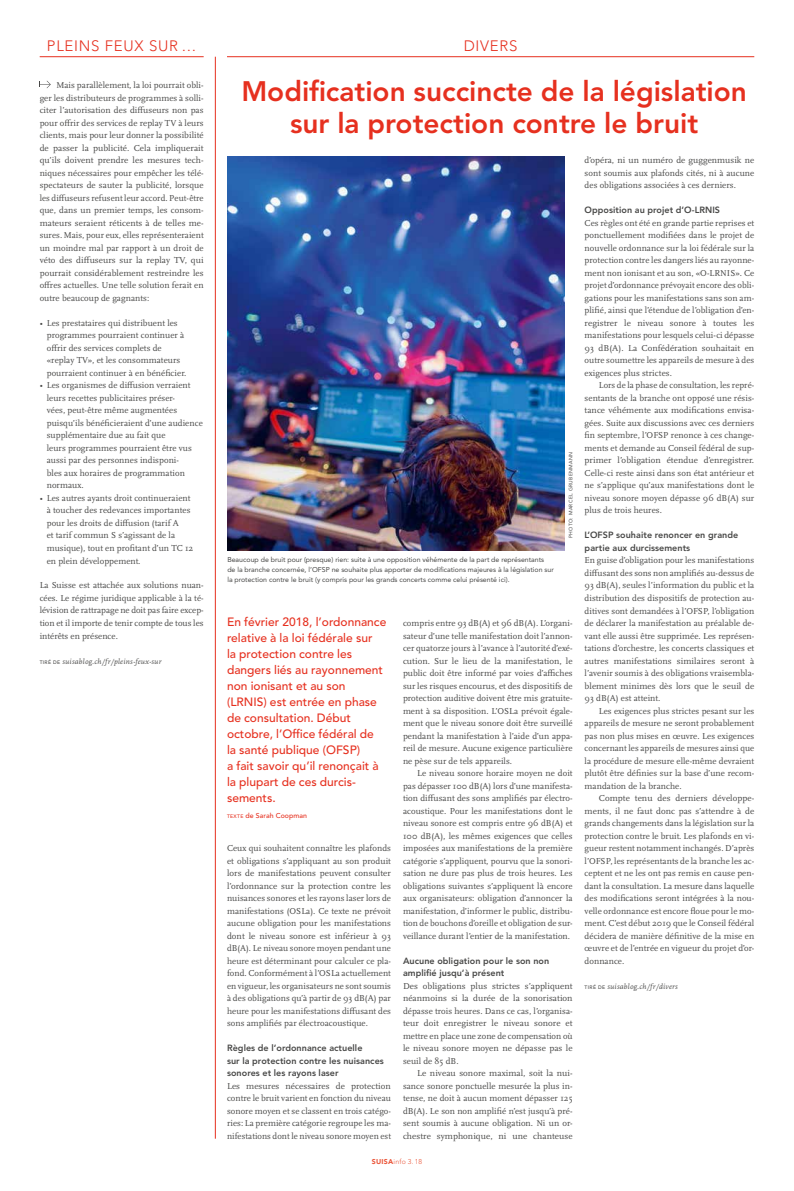
<style>
.page{position:relative;width:794px;height:1191px;background:#fff}
.page>*{position:absolute;margin:0;border:0;box-sizing:border-box;transform-origin:0 0}
.t1{font:800 28px/32.5px "Avenir LT Std";color:#e6301f;text-align:center}
.t2{font:300 15px "Avenir LT Std";letter-spacing:.05em;color:#e6301f}
.t3{font:500 12px/16px "Avenir LT Std";color:#e6301f}
.t4{font:9px/12.5px "Scala OT";letter-spacing:.005em;color:#484847;text-align:justify}
.t5{font:800 9px/12.5px "Avenir LT Std";letter-spacing:.005em;color:#484847}
.t6{font:italic 7.8px "Scala OT";letter-spacing:.03em;color:#484847}
.t7{font:7px/10px "Avenir LT Std";color:#484847}
.t8{font:500 7px "Avenir LT Std";letter-spacing:.01em;color:#e6301f}
.t9{font:300 7px "Avenir LT Std";letter-spacing:.035em;color:#eb573b}
.t10{font:5px "Avenir LT Std";letter-spacing:.07em;color:#484847}
.s1{font-family:"Avenir LT Std";font-weight:500;font-style:normal;font-size:5px}
.s2{font-size:5px}
.s3{font-weight:900}
</style>
<div class="page">
<hr style="left:40px;top:56px;width:164px;height:1px;background:#e6301f">
<hr style="left:227px;top:56px;width:527px;height:1px;background:#e6301f">
<svg style="left:40px;top:81px;width:11px;height:7px"></svg>
<img style="left:227px;top:156px;width:337px;height:395px">
<hr style="left:215px;top:57px;width:1px;height:1081px;background:#e6301f">
<h2 class="t2" style="left:47px;top:37px;width:151px">PLEINS FEUX SUR …</h2>
<h2 class="t2" style="left:464px;top:37px;width:55px">DIVERS</h2>
<p class="t4" style="left:40px;top:79px;width:165px;text-indent:17px">Mais parallèlement, la loi pourrait obli&shy;ger les distributeurs de programmes à solli&shy;citer l’autorisation des diffuseurs non pas pour offrir des services de replay TV à leurs clients, mais pour leur donner la possibilité de passer la publicité. Cela impliquerait qu’ils doivent prendre les mesures tech&shy;niques nécessaires pour empêcher les télé&shy;spectateurs de sauter la publicité, lorsque les diffuseurs refusent leur accord. Peut-être que, dans un premier temps, les consom&shy;mateurs seraient réticents à de telles me&shy;sures. Mais, pour eux, elles représenteraient un moindre mal par rapport à un droit de véto des diffuseurs sur la replay TV, qui pourrait considérablement restreindre les offres actuelles. Une telle solution ferait en outre beaucoup de gagnants:</p>
<p class="t4" style="left:47px;top:317px;width:141px;text-align:left;text-indent:-7px">• Les prestataires qui distribuent les programmes pourraient continuer à offrir des services complets de «replay TV», et les consommateurs pourraient continuer à en bénéficier.</p>
<p class="t4" style="left:47px;top:379px;width:158px;text-align:left;text-indent:-7px">• Les organismes de diffusion verraient leurs recettes publicitaires préser-<br>vées, peut-être même augmentées puisqu’ils bénéficieraient d’une audience supplémentaire due au fait que<br>leurs programmes pourraient être vus aussi par des personnes indisponi-<br>bles aux horaires de programmation normaux.</p>
<p class="t4" style="left:47px;top:492px;width:148px;text-align:left;text-indent:-7px">• Les autres ayants droit continueraient à toucher des redevances importantes pour les droits de diffusion (tarif A<br>et tarif commun S s’agissant de la musique), tout en profitant d’un TC 12 en plein développement.</p>
<p class="t4" style="left:40px;top:579px;width:165px">La Suisse est attachée aux solutions nuan&shy;cées. Le régime juridique applicable à la té&shy;lévision de rattrapage ne doit pas faire excep&shy;tion et il importe de tenir compte de tous les intérêts en présence.</p>
<p class="t6" style="left:40px;top:656px;width:123px"><span class="s1">TIRÉ DE</span> suisablog.ch/fr/pleins-feux-sur</p>
<h1 class="t1" style="left:241px;top:75px;width:507px">Modification succincte de la législation sur la protection contre le bruit</h1>
<p class="t4" style="left:584px;top:154px;width:171px">d’opéra, ni un numéro de guggenmusik ne sont soumis aux plafonds cités, ni à aucune des obligations associées à ces derniers.</p>
<p class="t5" style="left:584px;top:204px;width:137px">Opposition au projet d’O-LRNIS</p>
<p class="t4" style="left:584px;top:217px;width:171px">Ces règles ont été en grande partie reprises et ponctuellement modifiées dans le projet de nouvelle ordonnance sur la loi fédérale sur la protection contre les dangers liés au rayonne&shy;ment non ionisant et au son, «O-LRNIS». Ce projet d’ordonnance prévoyait encore des obli&shy;gations pour les manifestations sans son am&shy;plifié, ainsi que l’étendue de l’obligation d’en&shy;registrer le niveau sonore à toutes les manifestations pour lesquels celui-ci dépasse 93 dB(A). La Confédération souhaitait en outre soumettre les appareils de mesure à des exigences plus strictes.</p>
<p class="t4" style="left:584px;top:379px;width:171px;text-indent:14px">Lors de la phase de consultation, les repré&shy;sentants de la branche ont opposé une résis&shy;tance véhémente aux modifications envisa&shy;gées. Suite aux discussions avec ces derniers fin septembre, l’OFSP renonce à ces change&shy;ments et demande au Conseil fédéral de sup&shy;primer l’obligation étendue d’enregistrer.<br>Celle-ci reste ainsi dans son état antérieur et ne s’applique qu’aux manifestations dont le niveau sonore moyen dépasse 96 dB(A) sur plus de trois heures.</p>
<p class="t5" style="left:584px;top:529px;width:155px">L’OFSP souhaite renoncer en grande partie aux durcissements</p>
<p class="t4" style="left:584px;top:554px;width:171px">En guise d’obligation pour les manifestations diffusant des sons non amplifiés au-dessus de 93 dB(A), seules l’information du public et la distribution des dispositifs de protection au&shy;ditives sont demandées à l’OFSP, l’obligation de déclarer la manifestation au préalable de&shy;vant elle aussi être supprimée. Les représen&shy;tations d’orchestre, les concerts classiques et autres manifestations similaires seront à l’avenir soumis à des obligations vraisembla&shy;blement minimes dès lors que le seuil de 93 dB(A) est atteint.</p>
<p class="t4" style="left:584px;top:704px;width:171px;text-indent:14px">Les exigences plus strictes pesant sur les appareils de mesure ne seront probablement pas non plus mises en œuvre. Les exigences concernant les appareils de mesures ainsi que la procédure de mesure elle-même devraient plutôt être définies sur la base d’une recom&shy;mandation de la branche.</p>
<p class="t4" style="left:584px;top:792px;width:171px;text-indent:14px">Compte tenu des derniers développe&shy;ments, il ne faut donc pas s’attendre à de grands changements dans la législation sur la protection contre le bruit. Les plafonds en vi&shy;gueur restent notamment inchangés. D’après l’OFSP, les représentants de la branche les ac&shy;ceptent et ne les ont pas remis en cause pen&shy;dant la consultation. La mesure dans laquelle des modifications seront intégrées à la nou&shy;velle ordonnance est encore floue pour le mo&shy;ment. C’est début 2019 que le Conseil fédéral décidera de manière définitive de la mise en œuvre et de l’entrée en vigueur du projet d’or&shy;donnance.</p>
<p class="t6" style="left:584px;top:981px;width:95px"><span class="s1">TIRÉ DE</span> suisablog.ch/fr/divers</p>
<p class="t10" style="left:568px;top:538px;width:88px;rotate:-90deg">PHOTO: MARCEL GRUBENMANN</p>
<p class="t7" style="left:227px;top:554px;width:328px">Beaucoup de bruit pour (presque) rien: suite à une opposition véhémente de la part de représentants de la branche concernée, l’OFSP ne souhaite plus apporter de modifications majeures à la législation sur la protection contre le bruit (y compris pour les grands concerts comme celui présenté ici).</p>
<p class="t3" style="left:227px;top:614px;width:161px">En février 2018, l’ordonnance relative à la loi fédérale sur<br>la protection contre les dangers liés au rayonnement non ionisant et au son (LRNIS) est entrée en phase de consultation. Début octobre, l’Office fédéral de<br>la santé publique (OFSP)<br>a fait savoir qu’il renonçait à la plupart de ces durcis&shy;sements.</p>
<p class="t8" style="left:227px;top:811px;width:82px"><span class="s2">TEXTE</span> de Sarah Coopman</p>
<p class="t4" style="left:227px;top:842px;width:165px">Ceux qui souhaitent connaître les plafonds et obligations s’appliquant au son produit lors de manifestations peuvent consulter l’ordonnance sur la protection contre les nuisances sonores et les rayons laser lors de manifestations (OSLa). Ce texte ne prévoit aucune obligation pour les manifestations dont le niveau sonore est inférieur à 93 dB(A). Le niveau sonore moyen pendant une heure est déterminant pour calculer ce pla&shy;fond. Conformément à l’OSLa actuellement en vigueur, les organisateurs ne sont soumis à des obligations qu’à partir de 93 dB(A) par heure pour les manifestations diffusant des sons amplifiés par électroacoustique.</p>
<p class="t5" style="left:227px;top:1041px;width:158px">Règles de l’ordonnance actuelle<br>sur la protection contre les nuisances sonores et les rayons laser</p>
<p class="t4" style="left:227px;top:1079px;width:165px">Les mesures nécessaires de protection contre le bruit varient en fonction du niveau sonore moyen et se classent en trois catégo&shy;ries: La première catégorie regroupe les ma&shy;nifestations dont le niveau sonore moyen est</p>
<p class="t4" style="left:403px;top:617px;width:171px">compris entre 93 dB(A) et 96 dB(A). L’organi&shy;sateur d’une telle manifestation doit l’annon&shy;cer quatorze jours à l’avance à l’autorité d’exé&shy;cution. Sur le lieu de la manifestation, le public doit être informé par voies d’affiches sur les risques encourus, et des dispositifs de protection auditive doivent être mis gratuite&shy;ment à sa disposition. L’OSLa prévoit égale&shy;ment que le niveau sonore doit être surveillé pendant la manifestation à l’aide d’un appa&shy;reil de mesure. Aucune exigence particulière ne pèse sur de tels appareils.</p>
<p class="t4" style="left:403px;top:767px;width:171px;text-indent:14px">Le niveau sonore horaire moyen ne doit pas dépasser 100 dB(A) lors d’une manifesta&shy;tion diffusant des sons amplifiés par électro&shy;acoustique. Pour les manifestations dont le niveau sonore est compris entre 96 dB(A) et 100 dB(A), les mêmes exigences que celles imposées aux manifestations de la première catégorie s’appliquent, pourvu que la sonori&shy;sation ne dure pas plus de trois heures. Les obligations suivantes s’appliquent là encore aux organisateurs: obligation d’annoncer la manifestation, d’informer le public, distribu&shy;tion de bouchons d’oreille et obligation de sur&shy;veillance durant l’entier de la manifestation.</p>
<p class="t5" style="left:403px;top:954px;width:148px">Aucune obligation pour le son non amplifié jusqu’à présent</p>
<p class="t4" style="left:403px;top:979px;width:171px">Des obligations plus strictes s’appliquent néanmoins si la durée de la sonorisation dépasse trois heures. Dans ce cas, l’organisa&shy;teur doit enregistrer le niveau sonore et mettre en place une zone de compensation où le niveau sonore moyen ne dépasse pas le seuil de 85 dB.</p>
<p class="t4" style="left:403px;top:1067px;width:171px;text-indent:14px">Le niveau sonore maximal, soit la nui&shy;sance sonore ponctuelle mesurée la plus in&shy;tense, ne doit à aucun moment dépasser 125 dB(A). Le son non amplifié n’est jusqu’à pré&shy;sent soumis à aucune obligation. Ni un or&shy;chestre symphonique, ni une chanteuse</p>
<p class="t9" style="left:372px;top:1157px;width:52px"><span class="s3">SUISA</span>info 3. 18</p>
</div>
